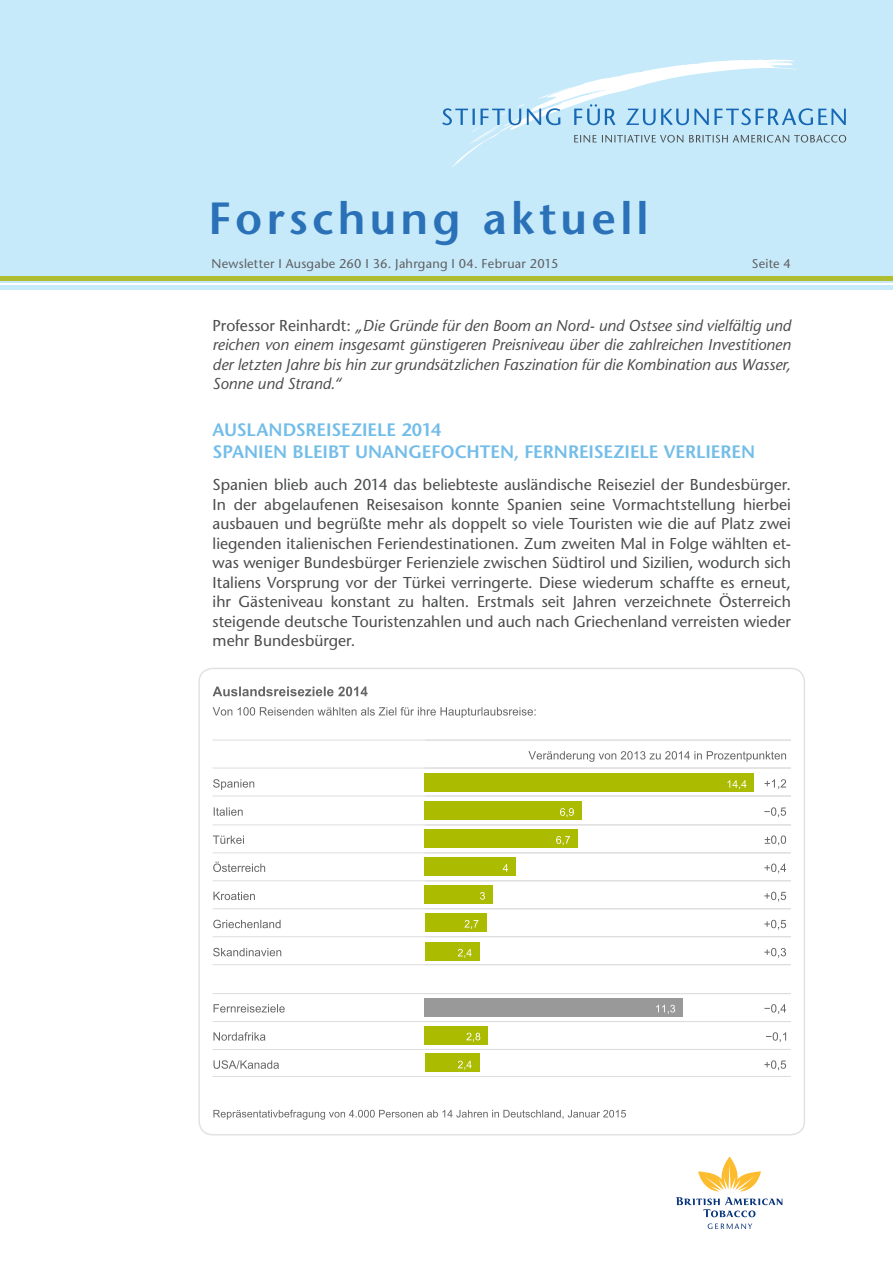
<style>
.page{position:relative;width:893px;height:1263px;background:#fff}
.page>*{position:absolute;margin:0;border:0;box-sizing:border-box;transform-origin:0 0}
.t1{font:600 45px "Stone Sans";letter-spacing:.095em;color:#2a71b8}
.t2{font:600 18px/21.6px "Stone Sans";letter-spacing:-.005em;color:#73bde9}
.t3{font:15.75px/19.5px "Stone Sans";letter-spacing:.005em;color:#4b4c4d;text-align:justify}
.t4{font:italic 15.75px/19.5px "Stone Sans";letter-spacing:-.005em;color:#4b4c4d;text-align:justify}
.t5{font:12.75px "Stone Sans";letter-spacing:.02em;color:#606063}
.s1{font-style:normal}
</style>
<div class="page">
<hr style="left:0;top:285px;width:893px;height:4px;background:#c6eafa">
<div style="left:0;top:0;width:893px;height:283px;background:#c6eafa"></div>
<svg style="left:442px;top:59px;width:404px;height:108px"></svg>
<div style="left:0;top:276px;width:893px;height:5px;background:#aebe30"></div>
<svg style="left:708px;top:1223px;width:44px;height:6px"></svg>
<svg style="left:676px;top:1197px;width:106px;height:20px"></svg>
<svg style="left:698px;top:1157px;width:63px;height:34px"></svg>
<hr style="left:425px;top:795px;width:366px;height:1px;background:#ddd">
<hr style="left:425px;top:824px;width:366px;height:1px;background:#ddd">
<hr style="left:425px;top:852px;width:366px;height:1px;background:#ddd">
<hr style="left:425px;top:880px;width:366px;height:1px;background:#ddd">
<hr style="left:425px;top:908px;width:366px;height:1px;background:#ddd">
<hr style="left:425px;top:936px;width:366px;height:1px;background:#ddd">
<hr style="left:425px;top:964px;width:366px;height:1px;background:#ddd">
<hr style="left:425px;top:993px;width:366px;height:1px;background:#ddd">
<hr style="left:425px;top:1021px;width:366px;height:1px;background:#ddd">
<hr style="left:425px;top:1049px;width:366px;height:1px;background:#ddd">
<hr style="left:425px;top:1076px;width:366px;height:1px;background:#ddd">
<hr style="left:425px;top:767px;width:366px;height:1px;background:#ddd">
<hr style="left:425px;top:740px;width:366px;height:1px;background:#ddd">
<hr style="left:213px;top:795px;width:212px;height:1px;background:#ddd">
<hr style="left:213px;top:824px;width:212px;height:1px;background:#ddd">
<hr style="left:213px;top:852px;width:212px;height:1px;background:#ddd">
<hr style="left:213px;top:880px;width:212px;height:1px;background:#ddd">
<hr style="left:213px;top:908px;width:212px;height:1px;background:#ddd">
<hr style="left:213px;top:936px;width:212px;height:1px;background:#ddd">
<hr style="left:213px;top:964px;width:212px;height:1px;background:#ddd">
<hr style="left:213px;top:993px;width:212px;height:1px;background:#ddd">
<hr style="left:213px;top:1021px;width:212px;height:1px;background:#ddd">
<hr style="left:213px;top:1049px;width:212px;height:1px;background:#ddd">
<hr style="left:213px;top:1076px;width:212px;height:1px;background:#ddd">
<hr style="left:213px;top:767px;width:212px;height:1px;background:#ddd">
<hr style="left:213px;top:740px;width:212px;height:1px;background:#ddd">
<svg style="left:213px;top:1110px;width:413px;height:10px"></svg>
<div style="left:425px;top:773px;width:329px;height:19px;background:#ab0"></div>
<div style="left:425px;top:801px;width:157px;height:18px;background:#ab0"></div>
<div style="left:425px;top:829px;width:153px;height:18px;background:#ab0"></div>
<div style="left:425px;top:857px;width:91px;height:18px;background:#ab0"></div>
<div style="left:425px;top:885px;width:68px;height:18px;background:#ab0"></div>
<div style="left:425px;top:913px;width:61px;height:18px;background:#ab0"></div>
<div style="left:425px;top:942px;width:55px;height:18px;background:#ab0"></div>
<div style="left:425px;top:998px;width:258px;height:18px;background:#999"></div>
<div style="left:425px;top:1026px;width:63px;height:18px;background:#ab0"></div>
<div style="left:425px;top:1054px;width:55px;height:18px;background:#ab0"></div>
<svg style="left:213px;top:686px;width:155px;height:10px"></svg>
<svg style="left:213px;top:707px;width:323px;height:11px"></svg>
<svg style="left:727px;top:780px;width:19px;height:9px"></svg>
<svg style="left:560px;top:808px;width:14px;height:9px"></svg>
<svg style="left:556px;top:836px;width:14px;height:9px"></svg>
<svg style="left:503px;top:864px;width:5px;height:8px"></svg>
<svg style="left:480px;top:892px;width:5px;height:8px"></svg>
<svg style="left:464px;top:920px;width:14px;height:9px"></svg>
<svg style="left:458px;top:949px;width:14px;height:9px"></svg>
<svg style="left:656px;top:1005px;width:19px;height:9px"></svg>
<svg style="left:466px;top:1033px;width:14px;height:9px"></svg>
<svg style="left:458px;top:1061px;width:14px;height:9px"></svg>
<svg style="left:213px;top:779px;width:41px;height:11px"></svg>
<svg style="left:214px;top:807px;width:29px;height:9px"></svg>
<svg style="left:213px;top:835px;width:31px;height:9px"></svg>
<svg style="left:213px;top:861px;width:52px;height:11px"></svg>
<svg style="left:213px;top:892px;width:42px;height:8px"></svg>
<svg style="left:213px;top:920px;width:68px;height:8px"></svg>
<svg style="left:213px;top:948px;width:68px;height:8px"></svg>
<svg style="left:214px;top:1004px;width:71px;height:8px"></svg>
<svg style="left:213px;top:1032px;width:52px;height:9px"></svg>
<svg style="left:214px;top:1060px;width:65px;height:9px"></svg>
<svg style="left:528px;top:751px;width:258px;height:11px"></svg>
<svg style="left:764px;top:779px;width:22px;height:10px"></svg>
<svg style="left:764px;top:807px;width:22px;height:10px"></svg>
<svg style="left:765px;top:835px;width:21px;height:10px"></svg>
<svg style="left:764px;top:863px;width:22px;height:10px"></svg>
<svg style="left:764px;top:892px;width:22px;height:10px"></svg>
<svg style="left:764px;top:920px;width:22px;height:10px"></svg>
<svg style="left:764px;top:948px;width:22px;height:10px"></svg>
<svg style="left:764px;top:1004px;width:22px;height:10px"></svg>
<svg style="left:766px;top:1032px;width:20px;height:10px"></svg>
<svg style="left:764px;top:1060px;width:22px;height:10px"></svg>
<div style="left:198px;top:668px;width:607px;height:467px;border:2px solid #e1e2e4;border-radius:14px"></div>
<h1 class="t1" style="left:208px;top:191px;width:442px">FORSCHUNG AKTUELL</h1>
<p class="t5" style="left:212px;top:256px;width:348px">Newsletter I Ausgabe 260 I 36. Jahrgang I 04. Februar 2015</p>
<p class="t5" style="left:752px;top:256px;width:41px">Seite 4</p>
<p class="t4" style="left:213px;top:316px;width:580px"><span class="s1">Professor Reinhardt:</span> „Die Gründe für den Boom an Nord- und Ostsee sind vielfältig und reichen von einem insgesamt günstigeren Preisniveau über die zahlreichen Investitionen der letzten Jahre bis hin zur grundsätzlichen Faszination für die Kombination aus Wasser, Sonne und Strand.“</p>
<p class="t2" style="left:213px;top:419px;width:544px">AUSLANDSREISEZIELE 2014<br>SPANIEN BLEIBT UNANGEFOCHTEN, FERNREISEZIELE VERLIEREN</p>
<p class="t3" style="left:213px;top:475px;width:580px">Spanien blieb auch 2014 das beliebteste ausländische Reiseziel der Bundesbürger.<br>In der abgelaufenen Reisesaison konnte Spanien seine Vormachtstellung hierbei ausbauen und begrüßte mehr als doppelt so viele Touristen wie die auf Platz zwei liegenden italienischen Feriendestinationen. Zum zweiten Mal in Folge wählten et&shy;was weniger Bundesbürger Ferienziele zwischen Südtirol und Sizilien, wodurch sich Italiens Vorsprung vor der Türkei verringerte. Diese wiederum schaffte es erneut, ihr Gästeniveau konstant zu halten. Erstmals seit Jahren verzeichnete Österreich steigende deutsche Touristenzahlen und auch nach Griechenland verreisten wieder mehr Bundesbürger.</p>
</div>
